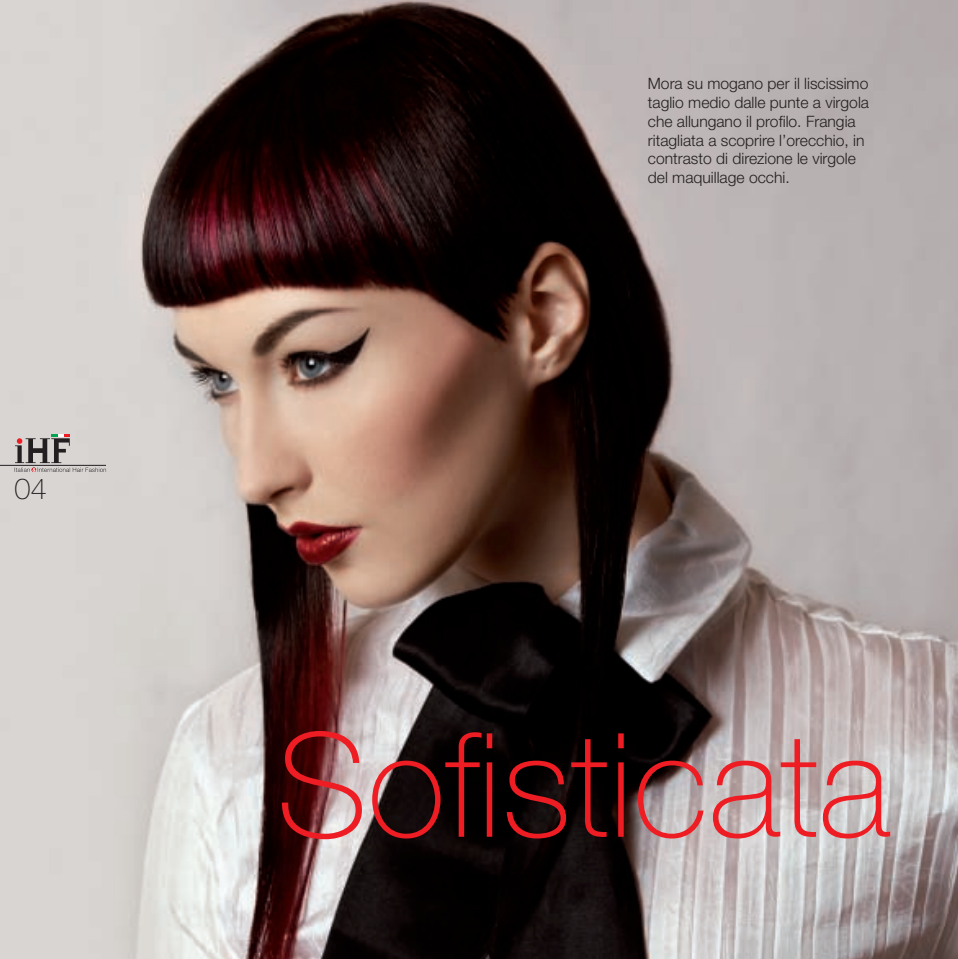
<style>
.page{position:relative;width:958px;height:959px;background:#fff}
.page>*{position:absolute;margin:0;border:0;box-sizing:border-box;transform-origin:0 0}
.t1{font:100 144.75px "Helvetica Neue";color:#ee1d23}
.t2{font:100 29px "Helvetica Neue";color:#231f20}
.t3{font:300 15.62px/18.9px "Helvetica Neue";color:#231f20}
</style>
<div class="page">
<img style="left:0;top:0;width:957px;height:959px">
<hr style="left:0;top:465px;width:106px;height:1px;background:#231f20">
<svg style="left:15px;top:434px;width:91px;height:38px;background:#afaaa8"></svg>
<h2 class="t2" style="left:15px;top:478px;width:34px">04</h2>
<p class="t3" style="left:647px;top:76px;width:223px">Mora su mogano per il liscissimo taglio medio dalle punte a virgola che allungano il profilo. Frangia ritagliata a scoprire l’orecchio, in contrasto di direzione le virgole del maquillage occhi.</p>
<h1 class="t1" style="left:276px;top:733px;width:615px">Sofisticata</h1>
</div>
